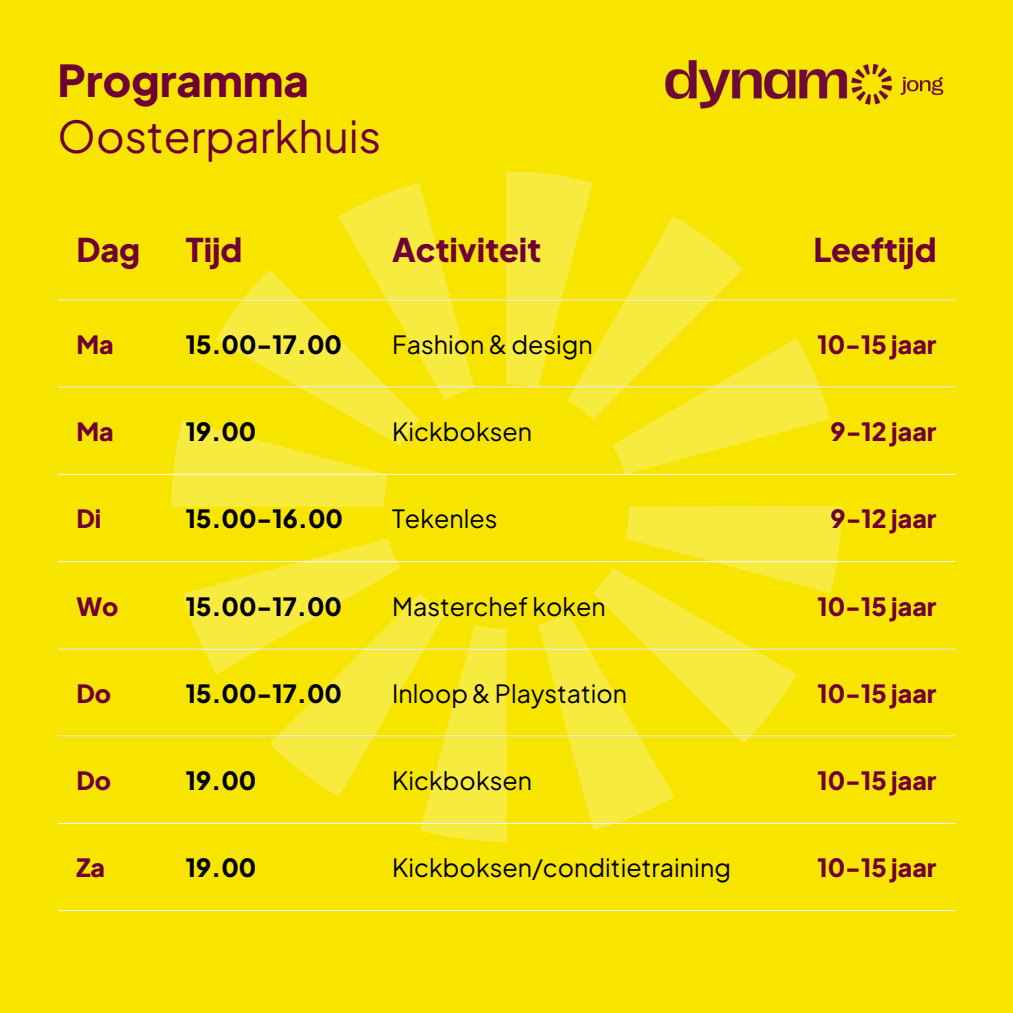
<style>
.page{position:relative;width:1013px;height:1013px;background:#fff}
.page>*{position:absolute;margin:0;border:0;box-sizing:border-box;transform-origin:0 0}
.t1{font:43.75px/56.2px "Plus Jakarta Sans";color:#6e0036}
.t2{font:800 32.5px "Plus Jakarta Sans";color:#6e0036}
.t3{font:25px "Plus Jakarta Sans";color:#000}
.t4{font:800 25px "Plus Jakarta Sans";color:#6e0036}
.t5{font:800 25px "Plus Jakarta Sans";color:#000}
.s1{font-weight:800}
</style>
<div class="page">
<div style="left:0;top:0;width:1012px;height:1012px;background:#f7e500"></div>
<svg style="left:171px;top:171px;width:670px;height:670px"></svg>
<hr style="left:58px;top:299px;width:897px;height:1px;background:#fff">
<hr style="left:58px;top:386px;width:897px;height:1px;background:#fff">
<hr style="left:58px;top:474px;width:897px;height:1px;background:#fff">
<hr style="left:58px;top:561px;width:897px;height:1px;background:#fff">
<hr style="left:58px;top:648px;width:897px;height:1px;background:#fff">
<hr style="left:58px;top:735px;width:897px;height:1px;background:#fff">
<hr style="left:58px;top:822px;width:897px;height:1px;background:#fff">
<hr style="left:58px;top:910px;width:897px;height:1px;background:#fff">
<img style="left:665px;top:60px;width:279px;height:49px">
<p class="t1" style="left:58px;top:51px;width:325px"><span class="s1">Programma<br></span>Oosterparkhuis</p>
<p class="t2" style="left:76px;top:229px;width:66px">Dag</p>
<h1 class="t2" style="left:186px;top:229px;width:58px">Tijd</h1>
<p class="t2" style="left:392px;top:229px;width:150px">Activiteit</p>
<p class="t2" style="left:813px;top:229px;width:125px">Leeftijd</p>
<p class="t4" style="left:76px;top:328px;width:39px">Ma</p>
<p class="t5" style="left:186px;top:328px;width:158px">15.00-17.00</p>
<p class="t3" style="left:392px;top:328px;width:202px">Fashion &amp; design</p>
<p class="t4" style="left:817px;top:328px;width:121px">10-15 jaar</p>
<p class="t4" style="left:76px;top:415px;width:39px">Ma</p>
<p class="t5" style="left:186px;top:415px;width:72px">19.00</p>
<p class="t3" style="left:392px;top:415px;width:141px">Kickboksen</p>
<p class="t4" style="left:830px;top:415px;width:107px">9-12 jaar</p>
<p class="t4" style="left:76px;top:502px;width:26px">Di</p>
<p class="t5" style="left:186px;top:502px;width:159px">15.00-16.00</p>
<p class="t3" style="left:392px;top:502px;width:107px">Tekenles</p>
<p class="t4" style="left:830px;top:502px;width:107px">9-12 jaar</p>
<p class="t4" style="left:76px;top:589px;width:44px">Wo</p>
<p class="t5" style="left:186px;top:589px;width:158px">15.00-17.00</p>
<p class="t3" style="left:392px;top:589px;width:215px">Masterchef koken</p>
<p class="t4" style="left:817px;top:589px;width:121px">10-15 jaar</p>
<p class="t4" style="left:76px;top:677px;width:36px">Do</p>
<p class="t5" style="left:186px;top:677px;width:158px">15.00-17.00</p>
<p class="t3" style="left:392px;top:677px;width:236px">Inloop &amp; Playstation</p>
<p class="t4" style="left:817px;top:677px;width:121px">10-15 jaar</p>
<p class="t4" style="left:76px;top:764px;width:36px">Do</p>
<p class="t5" style="left:186px;top:764px;width:72px">19.00</p>
<p class="t3" style="left:392px;top:764px;width:141px">Kickboksen</p>
<p class="t4" style="left:817px;top:764px;width:121px">10-15 jaar</p>
<p class="t4" style="left:76px;top:851px;width:30px">Za</p>
<p class="t5" style="left:186px;top:851px;width:72px">19.00</p>
<p class="t3" style="left:392px;top:851px;width:340px">Kickboksen/conditietraining</p>
<p class="t4" style="left:817px;top:851px;width:121px">10-15 jaar</p>
</div>
